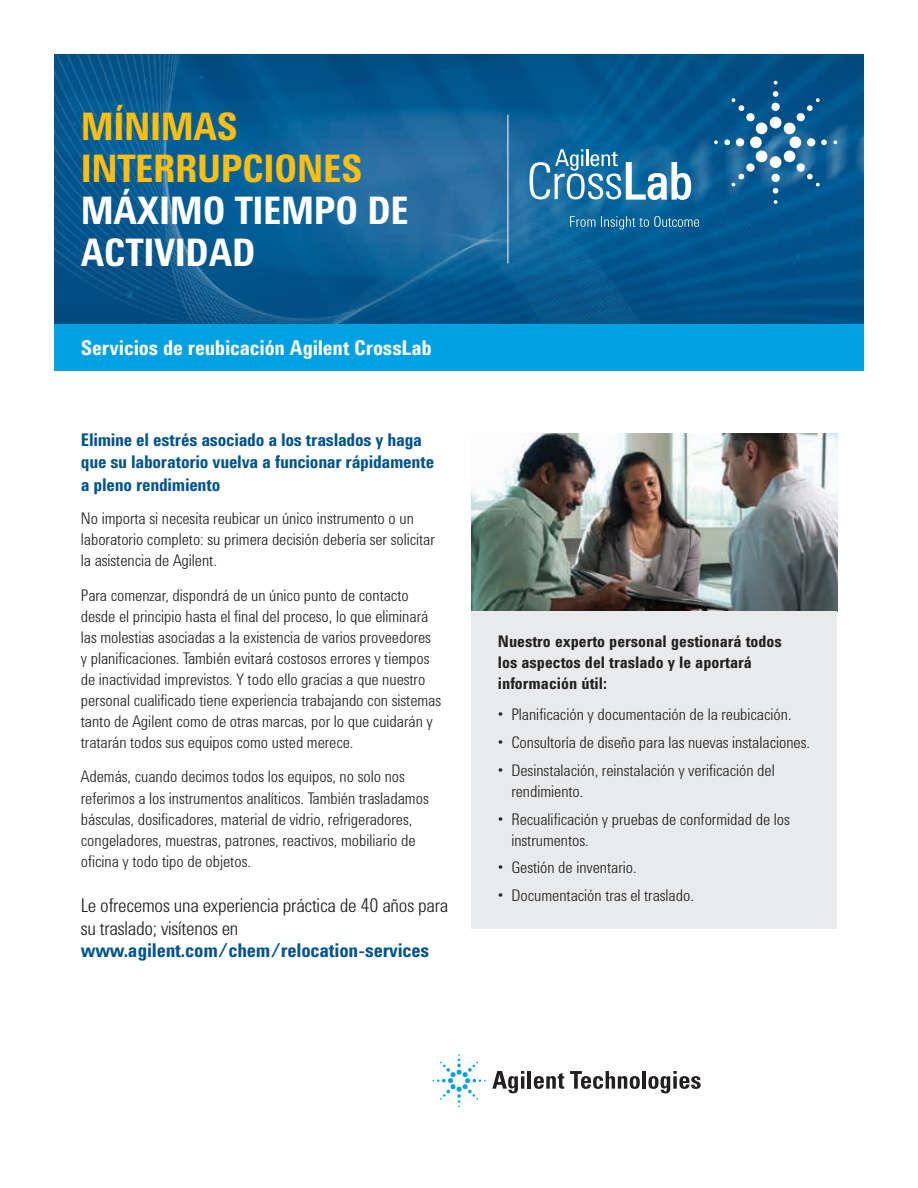
<style>
.page{position:relative;width:918px;height:1188px;background:#fff}
.page>*{position:absolute;margin:0;border:0;box-sizing:border-box;transform-origin:0 0}
.t1{font:700 39px/42px "Agilent Condensed CFF";letter-spacing:-.01em;color:#fff}
.t2{font:700 39px/42px "Agilent Condensed CFF";letter-spacing:-.01em;color:#fdbe12}
.t3{font:700 21px "Agilent Condensed CFF";letter-spacing:-.01em;color:#fff}
.t4{font:300 19.5px/22.5px "Agilent Condensed CFF";letter-spacing:-.01em;color:#231f20}
.t5{font:700 19.5px "Agilent Condensed CFF";letter-spacing:-.01em;color:#00538d}
.t6{font:700 18px/22.5px "Agilent Condensed CFF";letter-spacing:-.015em;color:#00538d}
.t7{font:300 16.5px/21px "Agilent Condensed CFF";color:#231f20}
.t8{font:700 16.5px/21px "Agilent Condensed CFF";color:#231f20}
</style>
<div class="page">
<img style="left:54px;top:54px;width:217px;height:270px">
<img style="left:271px;top:54px;width:593px;height:270px">
<div style="left:54px;top:324px;width:810px;height:47px;background:#00a1e3"></div>
<svg style="left:492px;top:1071px;width:32px;height:22px"></svg>
<hr style="left:528px;top:1071px;width:3px;height:18px;background:#231f20">
<svg style="left:534px;top:1073px;width:30px;height:16px"></svg>
<svg style="left:570px;top:1071px;width:70px;height:18px"></svg>
<hr style="left:642px;top:1071px;width:4px;height:18px;background:#231f20">
<svg style="left:648px;top:1071px;width:53px;height:22px"></svg>
<svg style="left:433px;top:1054px;width:53px;height:53px"></svg>
<svg style="left:530px;top:149px;width:161px;height:51px"></svg>
<svg style="left:570px;top:216px;width:25px;height:11px"></svg>
<svg style="left:601px;top:216px;width:98px;height:14px"></svg>
<hr style="left:508px;top:115px;width:1px;height:148px;background:#fff">
<svg style="left:774px;top:81px;width:4px;height:4px"></svg>
<svg style="left:833px;top:140px;width:4px;height:4px"></svg>
<svg style="left:774px;top:200px;width:4px;height:4px"></svg>
<svg style="left:714px;top:140px;width:4px;height:4px"></svg>
<svg style="left:724px;top:91px;width:103px;height:103px;background:#2e73a1"></svg>
<img style="left:472px;top:433px;width:365px;height:178px">
<div style="left:472px;top:611px;width:365px;height:318px;background:#e9eaeb"></div>
<h1 class="t2" style="left:81px;top:104px;width:283px">MÍNIMAS<br>INTERRUPCIONES</h1>
<h1 class="t1" style="left:81px;top:188px;width:330px">MÁXIMO TIEMPO DE<br>ACTIVIDAD</h1>
<p class="t3" style="left:81px;top:332px;width:353px">Servicios de reubicación Agilent CrossLab</p>
<p class="t6" style="left:81px;top:428px;width:355px">Elimine el estrés asociado a los traslados y haga que su laboratorio vuelva a funcionar rápidamente a pleno rendimiento</p>
<p class="t7" style="left:81px;top:507px;width:356px">No importa si necesita reubicar un único instrumento o un laboratorio completo: su primera decisión debería ser solicitar la asistencia de Agilent.</p>
<p class="t7" style="left:81px;top:583px;width:362px">Para comenzar, dispondrá de un único punto de contacto desde el principio hasta el final del proceso, lo que eliminará las molestias asociadas a la existencia de varios proveedores y planificaciones. También evitará costosos errores y tiempos de inactividad imprevistos. Y todo ello gracias a que nuestro personal cualificado tiene experiencia trabajando con sistemas tanto de Agilent como de otras marcas, por lo que cuidarán y tratarán todos sus equipos como usted merece.</p>
<p class="t7" style="left:81px;top:765px;width:349px">Además, cuando decimos todos los equipos, no solo nos referimos a los instrumentos analíticos. También trasladamos básculas, dosificadores, material de vidrio, refrigeradores, congeladores, muestras, patrones, reactivos, mobiliario de oficina y todo tipo de objetos.</p>
<p class="t4" style="left:81px;top:893px;width:369px">Le ofrecemos una experiencia práctica de 40 años para su traslado; visítenos en</p>
<p class="t5" style="left:81px;top:936px;width:350px">www.agilent.com/chem/relocation-services</p>
<p class="t8" style="left:498px;top:630px;width:285px">Nuestro experto personal gestionará todos los aspectos del traslado y le aportará información útil:</p>
<p class="t7" style="left:498px;top:703px;width:295px">• Planificación y documentación de la reubicación.</p>
<p class="t7" style="left:498px;top:731px;width:314px">• Consultoría de diseño para las nuevas instalaciones.</p>
<p class="t7" style="left:511px;top:758px;width:265px;text-indent:-13px">• Desinstalación, reinstalación y verificación del rendimiento.</p>
<p class="t7" style="left:511px;top:807px;width:280px;text-indent:-13px">• Recualificación y pruebas de conformidad de los instrumentos.</p>
<p class="t7" style="left:498px;top:856px;width:140px">• Gestión de inventario.</p>
<p class="t7" style="left:498px;top:884px;width:198px">• Documentación tras el traslado.</p>
</div>
